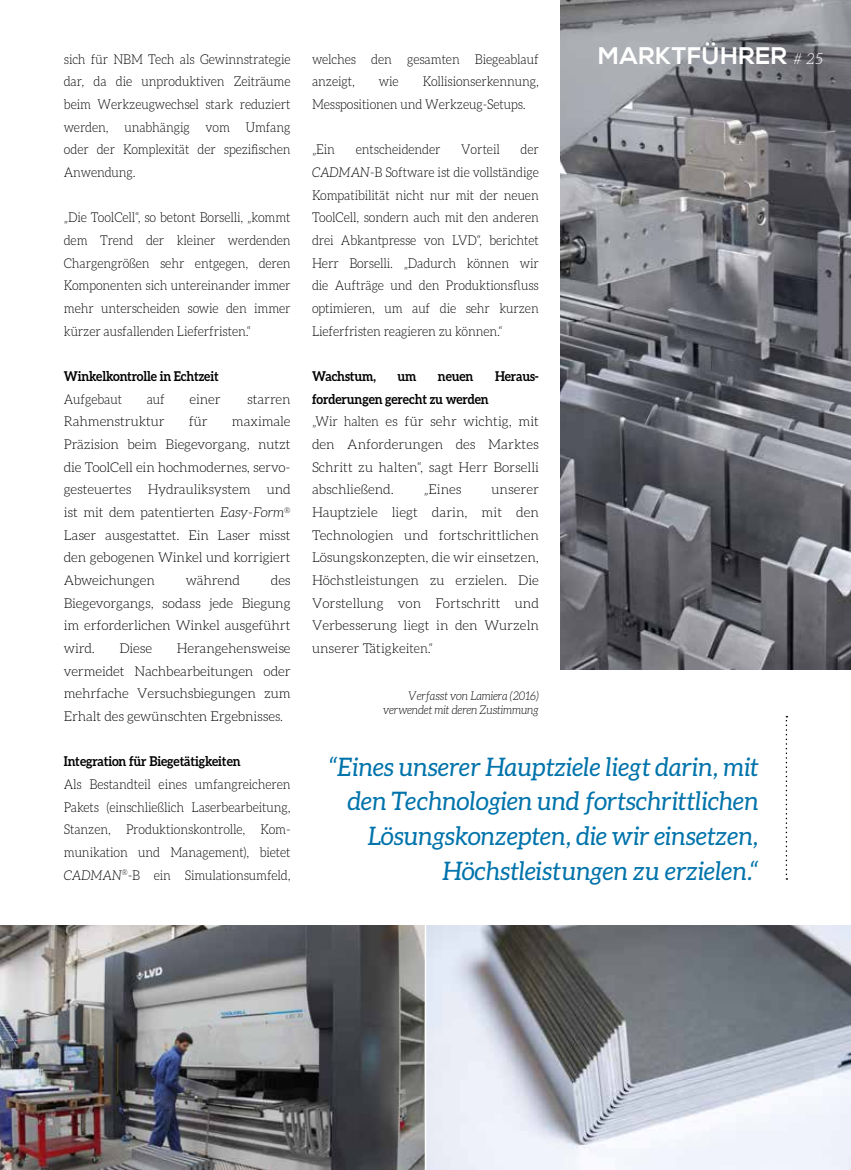
<style>
.page{position:relative;width:851px;height:1170px;background:#fff}
.page>*{position:absolute;margin:0;border:0;box-sizing:border-box;transform-origin:0 0}
.t1{font:italic 25.5px/34.5px "Aleo";color:#0073ab;text-align:right}
.t2{font:700 24px "Nexa";letter-spacing:.025em;color:#fff}
.t3{font:italic 300 15px "Aleo";color:#fff}
.t4{font:300 13.5px/22.6px "Aleo";letter-spacing:-.01em;color:#000;text-align:justify;scale:.92 1}
.t5{font:300 13.5px/22.6px "Aleo";letter-spacing:-.01em;color:#000;text-align:justify}
.t6{font:700 13.5px "Aleo";letter-spacing:-.01em;color:#000;scale:.92 1}
.t7{font:italic 300 12px/14.4px "Aleo";letter-spacing:-.01em;color:#000;text-align:right;scale:.92 1}
.s1{font-style:italic}
</style>
<div class="page">
<img style="left:560px;top:0;width:290px;height:669px">
<hr style="left:0;top:0;width:1px;height:381px;background:#0073ab">
<svg style="left:785px;top:716px;width:2px;height:163px"></svg>
<img style="left:0;top:925px;width:850px;height:244px">
<hr style="left:424px;top:924px;width:2px;height:245px;background:#fff">
<h2 class="t2" style="left:598px;top:42px;width:190px">MARKTFÜHRER</h2>
<p class="t4" style="left:64px;top:48px;width:248px">sich für NBM Tech als Gewinnstrategie</p>
<p class="t3" style="left:793px;top:50px;width:31px"># 25</p>
<p class="t4" style="left:64px;top:70px;width:248px">dar, da die unproduktiven Zeiträume beim Werkzeugwechsel stark reduziert werden, unabhängig vom Umfang oder der Komplexität der spezifischen Anwendung.</p>
<p class="t4" style="left:64px;top:206px;width:248px">„Die ToolCell“, so betont Borselli, „kommt dem Trend der kleiner werdenden Chargengrößen sehr entgegen, deren Komponenten sich untereinander immer mehr unterscheiden sowie den immer kürzer ausfallenden Lieferfristen.“</p>
<p class="t6" style="left:64px;top:368px;width:170px">Winkelkontrolle in Echtzeit</p>
<p class="t4" style="left:64px;top:387px;width:65px">Aufgebaut</p>
<p class="t4" style="left:147px;top:387px;width:21px">auf</p>
<p class="t5" style="left:189px;top:387px;width:33px">einer</p>
<p class="t5" style="left:247px;top:387px;width:45px">starren</p>
<p class="t5" style="left:64px;top:410px;width:102px">Rahmenstruktur</p>
<p class="t5" style="left:189px;top:410px;width:20px">für</p>
<p class="t4" style="left:312px;top:48px;width:248px">welches den gesamten Biegeablauf anzeigt,</p>
<p class="t4" style="left:312px;top:70px;width:248px;text-indent:111px">Kollisionserkennung,<br>Messpositionen und Werkzeug-Setups.</p>
<p class="t4" style="left:312px;top:138px;width:27px">„Ein</p>
<p class="t4" style="left:356px;top:138px;width:94px">entscheidender</p>
<p class="t4" style="left:461px;top:138px;width:43px">Vorteil</p>
<p class="t4" style="left:379px;top:70px;width:23px">wie</p>
<p class="t4" style="left:312px;top:138px;width:248px;text-indent:208px">der <span class="s1">CADMAN</span>-B Software ist die vollständige Kompatibilität nicht nur mit der neuen ToolCell, sondern auch mit den anderen drei Abkantpresse von LVD“, berichtet Herr Borselli. „Dadurch können wir die Aufträge und den Produktionsfluss optimieren, um auf die sehr kurzen Lieferfristen reagieren zu können.“</p>
<p class="t6" style="left:312px;top:368px;width:71px">Wachstum,</p>
<p class="t6" style="left:397px;top:368px;width:22px">um</p>
<p class="t6" style="left:438px;top:368px;width:40px">neuen</p>
<p class="t6" style="left:495px;top:368px;width:49px">Heraus-</p>
<p class="t6" style="left:312px;top:391px;width:194px">forderungen gerecht zu werden</p>
<p class="t4" style="left:312px;top:410px;width:248px">„Wir halten es für sehr wichtig, mit den Anforderungen des Marktes Schritt zu halten“, sagt Herr Borselli abschließend.</p>
<p class="t5" style="left:64px;top:410px;width:228px;text-indent:168px">maximale Präzision beim Biegevorgang, nutzt die ToolCell ein hochmodernes, servo&shy;gesteuertes Hydrauliksystem und ist mit dem patentierten <span class="s1">Easy-Form</span><sup>® </sup>Laser ausgestattet. Ein Laser misst den gebogenen Winkel und korrigiert Abweichungen</p>
<p class="t5" style="left:423px;top:478px;width:39px">„Eines</p>
<p class="t5" style="left:312px;top:478px;width:228px;text-indent:179px">unserer Hauptziele liegt darin, mit den Technologien und fortschrittlichen Lösungskonzepten, die wir einsetzen, Höchstleistungen zu erzielen. Die Vorstellung von Fortschritt und Verbesserung liegt in den Wurzeln unserer Tätigkeiten.“</p>
<p class="t7" style="left:383px;top:688px;width:171px">Verfasst von Lamiera (2016) verwendet mit deren Zustimmung</p>
<h1 class="t1" style="left:328px;top:749px;width:431px">“Eines unserer Hauptziele liegt darin, mit den Technologien und fortschrittlichen Lösungskonzepten, die wir einsetzen, Höchstleistungen zu erzielen.“</h1>
<p class="t5" style="left:64px;top:569px;width:228px;text-indent:207px">des Biegevorgangs, sodass jede Biegung im erforderlichen Winkel ausgeführt wird.</p>
<p class="t5" style="left:186px;top:569px;width:56px">während</p>
<p class="t5" style="left:64px;top:637px;width:228px;text-indent:113px">Herangehensweise vermeidet Nachbearbeitungen oder mehrfache Versuchsbiegungen zum Erhalt des gewünschten Ergebnisses.</p>
<p class="t6" style="left:64px;top:753px;width:194px">Integration für Biegetätigkeiten</p>
<p class="t4" style="left:64px;top:772px;width:248px">Als Bestandteil eines umfangreicheren Pakets (einschließlich Laserbearbeitung, Stanzen, Produktionskontrolle, Kom&shy;munikation und Management), bietet <span class="s1">CADMAN</span><sup>®</sup>-B ein Simulationsumfeld,</p>
<p class="t5" style="left:119px;top:637px;width:34px">Diese</p>
</div>
